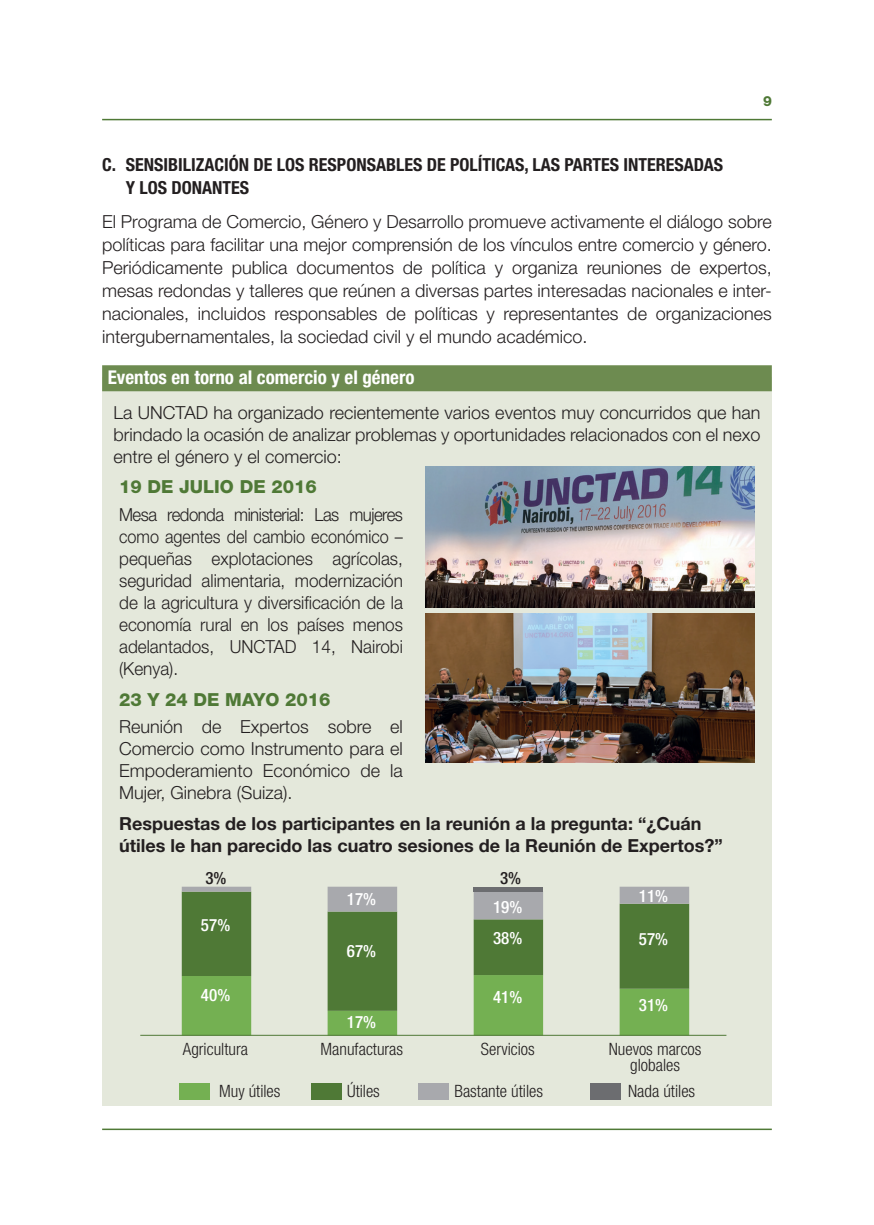
<style>
.page{position:relative;width:874px;height:1225px;background:#fff}
.page>*{position:absolute;margin:0;border:0;box-sizing:border-box;transform-origin:0 0}
.Titulo_figura{font:700 condensed 19px "Helvetica Neue LT Std";color:#fff}
.Body_text{font:300 18px/23px "Helvetica Neue LT Std";color:#231f20;text-align:justify}
.TEXT_BOX{font:300 18px/22px "Helvetica Neue LT Std";color:#231f20;text-align:justify}
.TEXT_BOX-2{font:300 18px/22px "Helvetica Neue LT Std";color:#231f20;text-align:justify;scale:.93 1}
.TEXT_BOX-3{font:700 18px/22px "Helvetica Neue LT Std";color:#231f20}
.titulo_A{font:700 condensed 18px/23px "Helvetica Neue LT Std";color:#231f20}
.TEXT_BOX-4{font:800 18px "Helvetica Neue LT Std";color:#4f7936}
.t1{font:300 condensed 17px/16px "Helvetica Neue LT Std";color:#231f20;text-align:center}
.t2{font:500 condensed 17px "Helvetica Neue LT Std";color:#fff}
.t3{font:500 condensed 17px "Helvetica Neue LT Std";color:#231f20}
.t4{font:800 14px "Helvetica Neue LT Std";color:#4f7936}
</style>
<div class="page">
<hr style="left:102px;top:119px;width:669px;height:1px;background:#4f7936">
<hr style="left:102px;top:1128px;width:669px;height:2px;background:#4f7936">
<div style="left:102px;top:378px;width:669px;height:728px;background:#e4e8db"></div>
<div style="left:102px;top:365px;width:669px;height:26px;background:#6d8b50"></div>
<img style="left:425px;top:466px;width:329px;height:142px">
<img style="left:425px;top:614px;width:329px;height:148px">
<svg style="left:182px;top:1010px;width:506px;height:25px"></svg>
<svg style="left:182px;top:919px;width:506px;height:91px"></svg>
<svg style="left:182px;top:886px;width:506px;height:33px"></svg>
<div style="left:473px;top:886px;width:70px;height:5px;background:#6c6d70"></div>
<div style="left:180px;top:1083px;width:30px;height:17px;background:#74b052"></div>
<div style="left:311px;top:1083px;width:30px;height:17px;background:#4f7936"></div>
<div style="left:418px;top:1083px;width:30px;height:17px;background:#a8a9ad"></div>
<div style="left:590px;top:1083px;width:30px;height:17px;background:#6c6d70"></div>
<hr style="left:140px;top:1035px;width:586px;height:1px;background:#4f7936">
<p class="t4" style="left:762px;top:93px;width:10px">9</p>
<p class="titulo_A" style="left:126px;top:152px;width:598px;text-indent:-24px">C. SENSIBILIZACIÓN DE LOS RESPONSABLES DE POLÍTICAS, LAS PARTES INTERESADAS<br>Y LOS DONANTES</p>
<p class="Body_text" style="left:102px;top:210px;width:671px">El Programa de Comercio, Género y Desarrollo promueve activamente el diálogo sobre políticas para facilitar una mejor comprensión de los vínculos entre comercio y género.<br>Periódicamente publica documentos de política y organiza reuniones de expertos, mesas redondas y talleres que reúnen a diversas partes interesadas nacionales e inter&shy;nacionales, incluidos responsables de políticas y representantes de organizaciones intergubernamentales, la sociedad civil y el mundo académico.</p>
<p class="Titulo_figura" style="left:108px;top:366px;width:308px">Eventos en torno al comercio y el género</p>
<p class="TEXT_BOX" style="left:113px;top:401px;width:648px">La UNCTAD ha organizado recientemente varios eventos muy concurridos que han brindado la ocasión de analizar problemas y oportunidades relacionados con el nexo entre el género y el comercio:</p>
<p class="TEXT_BOX-4" style="left:119px;top:476px;width:199px">19 DE JULIO DE 2016</p>
<p class="TEXT_BOX-2" style="left:119px;top:503px;width:306px">Mesa redonda ministerial: Las mujeres como agentes del cambio económico – pequeñas explotaciones agrícolas, seguridad alimentaria, modernización de la agricultura y diversificación de la economía rural en los países menos adelantados, UNCTAD 14, Nairobi (Kenya).</p>
<p class="TEXT_BOX-4" style="left:119px;top:688px;width:213px">23 Y 24 DE MAYO 2016</p>
<p class="TEXT_BOX" style="left:119px;top:715px;width:285px">Reunión de Expertos sobre el Comercio como Instrumento para el Empoderamiento Económico de la Mujer, Ginebra (Suiza).</p>
<p class="TEXT_BOX-3" style="left:119px;top:812px;width:604px">Respuestas de los participantes en la reunión a la pregunta: “¿Cuán útiles le han parecido las cuatro sesiones de la Reunión de Expertos?”</p>
<p class="t3" style="left:205px;top:867px;width:23px">3%</p>
<p class="t3" style="left:500px;top:867px;width:23px">3%</p>
<p class="t2" style="left:201px;top:915px;width:31px">57%</p>
<p class="t2" style="left:201px;top:984px;width:31px">40%</p>
<p class="t2" style="left:347px;top:889px;width:31px">17%</p>
<p class="t2" style="left:347px;top:941px;width:31px">67%</p>
<p class="t2" style="left:347px;top:1011px;width:31px">17%</p>
<p class="t2" style="left:493px;top:896px;width:31px">19%</p>
<p class="t2" style="left:493px;top:927px;width:31px">38%</p>
<p class="t2" style="left:493px;top:986px;width:31px">41%</p>
<p class="t2" style="left:638px;top:886px;width:31px">11%</p>
<p class="t2" style="left:638px;top:928px;width:31px">57%</p>
<p class="t2" style="left:638px;top:994px;width:31px">31%</p>
<p class="t1" style="left:183px;top:1040px;width:67px">Agricultura</p>
<p class="t1" style="left:320px;top:1040px;width:84px">Manufacturas</p>
<p class="t1" style="left:480px;top:1040px;width:55px">Servicios</p>
<p class="t1" style="left:608px;top:1040px;width:94px">Nuevos marcos globales</p>
<p class="t1" style="left:219px;top:1082px;width:63px">Muy útiles</p>
<p class="t1" style="left:347px;top:1082px;width:34px">Útiles</p>
<p class="t1" style="left:454px;top:1082px;width:90px">Bastante útiles</p>
<p class="t1" style="left:627px;top:1082px;width:68px">Nada útiles</p>
</div>
